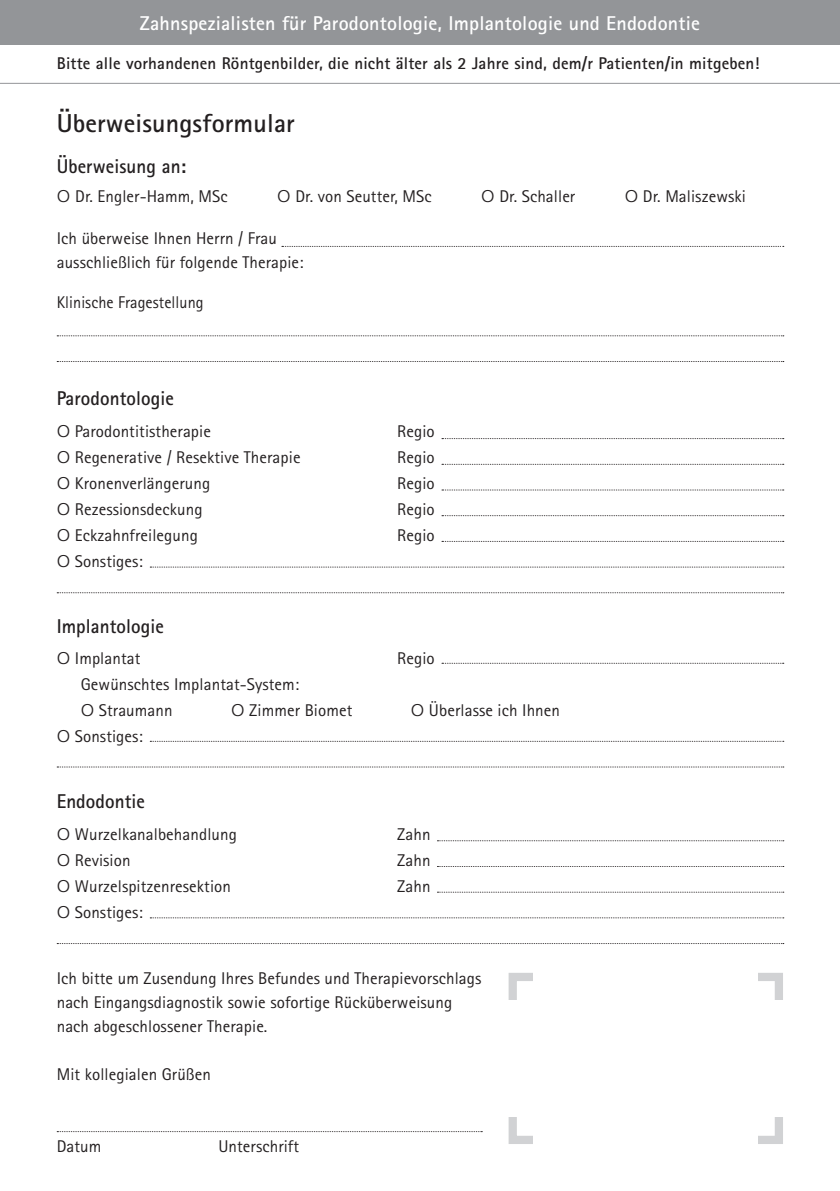
<style>
.page{position:relative;width:840px;height:1191px;background:#fff}
.page>*{position:absolute;margin:0;border:0;box-sizing:border-box;transform-origin:0 0}
.t1{font:700 26px "Rotis Sans Serif";letter-spacing:.005em;color:#231f20}
.t2{font:700 20px "Rotis Sans Serif";letter-spacing:.01em;color:#fff}
.t3{font:700 20px "Rotis Sans Serif";letter-spacing:.005em;color:#231f20;scale:.95 1}
.t4{font:17px/24px "Rotis Sans Serif";letter-spacing:.005em;color:#231f20}
.t5{font:700 17px "Rotis Sans Serif";letter-spacing:.01em;color:#231f20}
.t6{font:17px "Rotis Sans Serif";letter-spacing:.005em;color:#231f20;scale:.95 1}
.s1{font-family:"Frutiger";font-weight:300}
</style>
<div class="page">
<div style="left:0;top:0;width:839px;height:44px;background:#939598"></div>
<svg style="left:282px;top:246px;width:501px;height:1px"></svg>
<div style="left:508px;top:972px;width:274px;height:172px;border:8px solid #d1d2d4"></div>
<div style="left:503px;top:1000px;width:285px;height:117px;background:#fff"></div>
<div style="left:533px;top:965px;width:224px;height:184px;background:#fff"></div>
<svg style="left:441px;top:438px;width:342px;height:1px"></svg>
<svg style="left:437px;top:840px;width:346px;height:1px"></svg>
<svg style="left:441px;top:464px;width:342px;height:1px"></svg>
<svg style="left:441px;top:663px;width:342px;height:1px"></svg>
<svg style="left:437px;top:866px;width:346px;height:1px"></svg>
<svg style="left:441px;top:489px;width:342px;height:1px"></svg>
<svg style="left:437px;top:891px;width:346px;height:1px"></svg>
<svg style="left:441px;top:515px;width:342px;height:1px"></svg>
<svg style="left:441px;top:541px;width:342px;height:1px"></svg>
<svg style="left:57px;top:335px;width:726px;height:1px"></svg>
<svg style="left:150px;top:566px;width:633px;height:1px"></svg>
<svg style="left:150px;top:741px;width:633px;height:1px"></svg>
<svg style="left:150px;top:917px;width:633px;height:1px"></svg>
<svg style="left:57px;top:361px;width:726px;height:1px"></svg>
<svg style="left:57px;top:592px;width:726px;height:1px"></svg>
<svg style="left:57px;top:766px;width:726px;height:1px"></svg>
<svg style="left:57px;top:943px;width:726px;height:1px"></svg>
<svg style="left:57px;top:1131px;width:425px;height:1px"></svg>
<hr style="left:0;top:83px;width:839px;height:1px;background:#939598">
<p class="t2" style="left:140px;top:11px;width:561px">Zahnspezialisten für Parodontologie, Implantologie und Endodontie</p>
<p class="t5" style="left:57px;top:53px;width:704px">Bitte alle vorhandenen Röntgenbilder, die nicht älter als 2 Jahre sind, dem/r Patienten/in mitgeben!</p>
<h1 class="t1" style="left:57px;top:106px;width:239px">Überweisungsformular</h1>
<p class="t3" style="left:57px;top:153px;width:138px">Überweisung an:</p>
<p class="t4" style="left:57px;top:184px;width:172px"><span class="s1">O</span> Dr. Engler-Hamm, MSc</p>
<p class="t4" style="left:277px;top:184px;width:156px"><span class="s1">O</span> Dr. von Seutter, MSc</p>
<p class="t4" style="left:481px;top:184px;width:95px"><span class="s1">O</span> Dr. Schaller</p>
<p class="t4" style="left:624px;top:184px;width:122px"><span class="s1">O</span> Dr. Maliszewski</p>
<p class="t4" style="left:57px;top:226px;width:248px">Ich überweise Ihnen Herrn / Frau ausschließlich für folgende Therapie:</p>
<p class="t6" style="left:57px;top:292px;width:156px">Klinische Fragestellung</p>
<p class="t3" style="left:57px;top:385px;width:125px">Parodontologie</p>
<p class="t4" style="left:57px;top:419px;width:156px"><span class="s1">O</span> Parodontitistherapie</p>
<p class="t4" style="left:397px;top:419px;width:39px">Regio</p>
<p class="t4" style="left:57px;top:445px;width:245px"><span class="s1">O</span> Regenerative / Resektive Therapie</p>
<p class="t4" style="left:397px;top:445px;width:39px">Regio</p>
<p class="t4" style="left:57px;top:471px;width:155px"><span class="s1">O</span> Kronenverlängerung</p>
<p class="t4" style="left:397px;top:471px;width:39px">Regio</p>
<p class="t4" style="left:57px;top:497px;width:147px"><span class="s1">O</span> Rezessionsdeckung</p>
<p class="t4" style="left:397px;top:497px;width:39px">Regio</p>
<p class="t4" style="left:57px;top:523px;width:142px"><span class="s1">O</span> Eckzahnfreilegung</p>
<p class="t4" style="left:397px;top:523px;width:39px">Regio</p>
<p class="t4" style="left:57px;top:549px;width:88px"><span class="s1">O</span> Sonstiges:</p>
<p class="t3" style="left:57px;top:613px;width:114px">Implantologie</p>
<p class="t4" style="left:57px;top:646px;width:85px"><span class="s1">O</span> Implantat</p>
<p class="t4" style="left:397px;top:646px;width:39px">Regio</p>
<p class="t4" style="left:81px;top:671px;width:220px;line-height:26px">Gewünschtes Implantat-System:<br><span class="s1">O</span> Straumann</p>
<p class="t4" style="left:231px;top:698px;width:123px"><span class="s1">O</span> Zimmer Biomet</p>
<p class="t4" style="left:410px;top:698px;width:150px"><span class="s1">O</span> Überlasse ich Ihnen</p>
<p class="t4" style="left:57px;top:724px;width:88px"><span class="s1">O</span> Sonstiges:</p>
<p class="t3" style="left:57px;top:789px;width:94px">Endodontie</p>
<p class="t4" style="left:57px;top:822px;width:181px"><span class="s1">O</span> Wurzelkanalbehandlung</p>
<p class="t4" style="left:397px;top:822px;width:35px">Zahn</p>
<p class="t4" style="left:57px;top:848px;width:75px"><span class="s1">O</span> Revision</p>
<p class="t4" style="left:397px;top:848px;width:35px">Zahn</p>
<p class="t4" style="left:57px;top:874px;width:176px"><span class="s1">O</span> Wurzelspitzenresektion</p>
<p class="t4" style="left:397px;top:874px;width:35px">Zahn</p>
<p class="t4" style="left:57px;top:900px;width:88px"><span class="s1">O</span> Sonstiges:</p>
<p class="t4" style="left:57px;top:966px;width:426px">Ich bitte um Zusendung Ihres Befundes und Therapievorschlags nach Eingangsdiagnostik sowie sofortige Rücküberweisung nach abgeschlossener Therapie.</p>
<p class="t4" style="left:57px;top:1062px;width:156px">Mit kollegialen Grüßen</p>
<p class="t4" style="left:57px;top:1134px;width:46px">Datum</p>
<p class="t4" style="left:218px;top:1134px;width:82px">Unterschrift</p>
</div>
